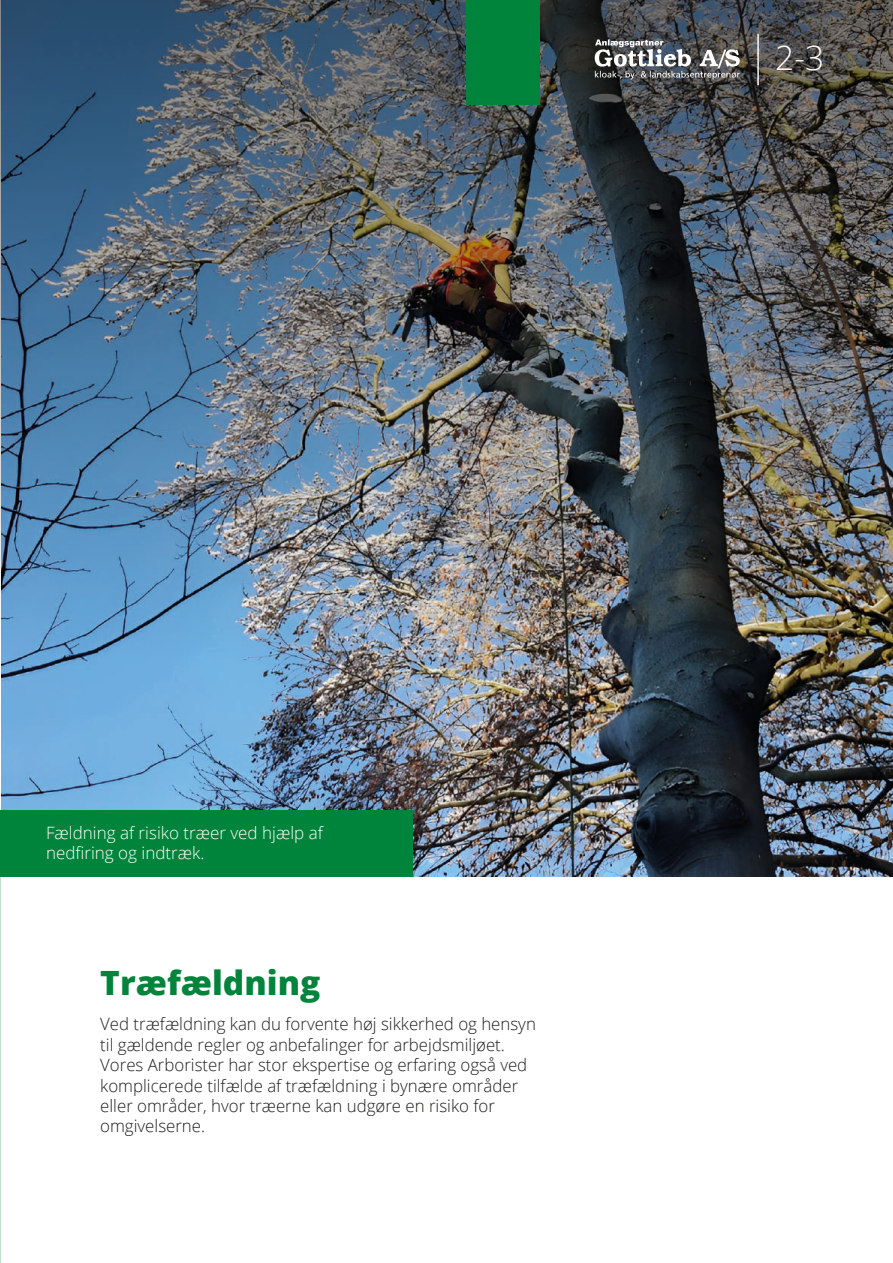
<style>
.page{position:relative;width:893px;height:1263px;background:#fff}
.page>*{position:absolute;margin:0;border:0;box-sizing:border-box;transform-origin:0 0}
.t1{font:800 33.45px "Open Sans";color:#00843b}
.t2{font:300 33.45px "Open Sans";color:#fff}
.t3{font:300 16.95px/20.4px "Open Sans";color:#1d1d1b}
.t4{font:300 16.95px/20.4px "Open Sans";color:#fff}
</style>
<div class="page">
<img style="left:1px;top:662px;width:892px;height:214px">
<img style="left:0;top:0;width:893px;height:662px">
<div style="left:466px;top:0;width:73px;height:105px;background:#00843b"></div>
<div style="left:1px;top:810px;width:412px;height:66px;background:#00843b"></div>
<svg style="left:595px;top:39px;width:145px;height:40px"></svg>
<hr style="left:757px;top:34px;width:2px;height:51px;background:#fff">
<h1 class="t2" style="left:775px;top:35px;width:50px">2-3</h1>
<p class="t4" style="left:46px;top:822px;width:278px">Fældning af risiko træer ved hjælp af nedfiring og indtræk.</p>
<h1 class="t1" style="left:100px;top:957px;width:222px">Træfældning</h1>
<p class="t3" style="left:100px;top:1013px;width:437px">Ved træfældning kan du forvente høj sikkerhed og hensyn til gældende regler og anbefalinger for arbejdsmiljøet.<br>Vores Arborister har stor ekspertise og erfaring også ved komplicerede tilfælde af træfældning i bynære områder eller områder, hvor træerne kan udgøre en risiko for omgivelserne.</p>
</div>
